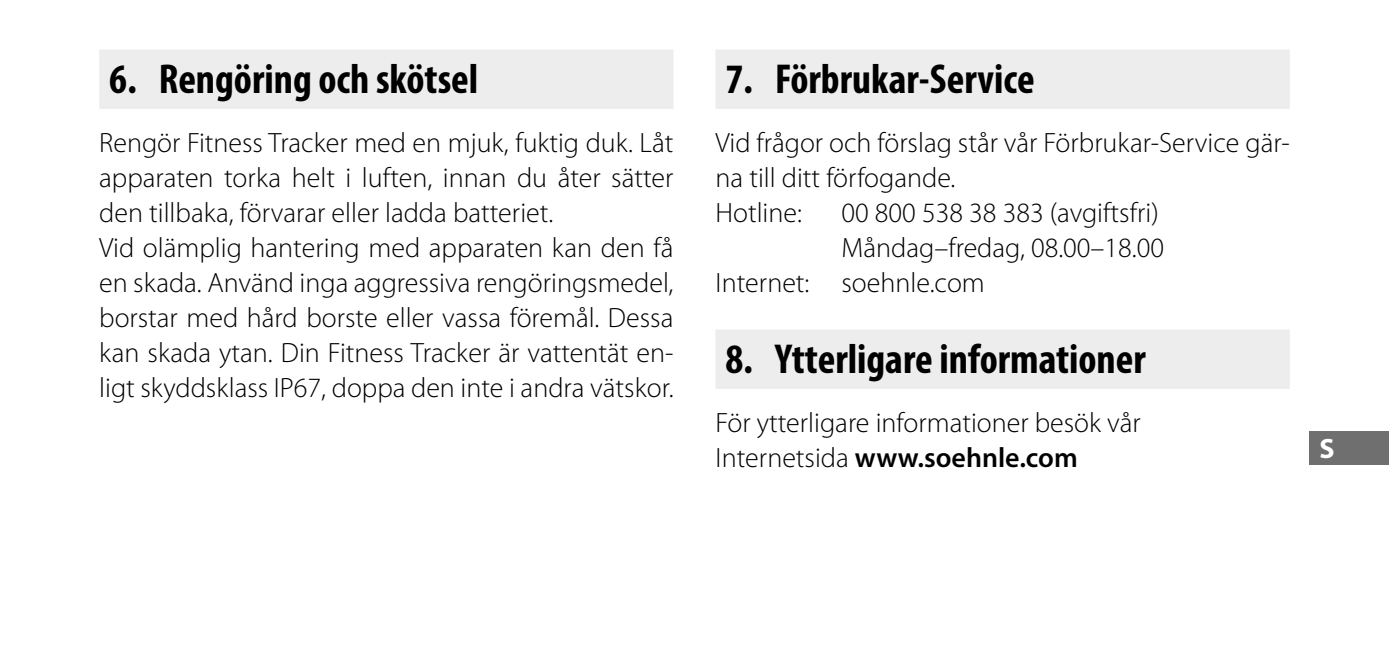
<style>
.page{position:relative;width:1389px;height:645px;background:#fff}
.page>*{position:absolute;margin:0;border:0;box-sizing:border-box;transform-origin:0 0}
.t1{font:700 condensed 42px "Myriad Pro";color:#000}
.t2{font:300 28px/35px "Myriad Pro";color:#000}
.t3{font:700 28px "Myriad Pro";color:#fff}
.s1{font-weight:600}
</style>
<div class="page">
<div style="left:99px;top:49px;width:574px;height:60px;background:#ededed"></div>
<div style="left:715px;top:49px;width:575px;height:60px;background:#ededed"></div>
<div style="left:715px;top:329px;width:575px;height:60px;background:#ededed"></div>
<div style="left:1310px;top:431px;width:79px;height:33px;background:#706f6f"></div>
<h1 class="t1" style="left:109px;top:53px;width:371px">6. Rengöring och skötsel</h1>
<p class="t2" style="left:99px;top:126px;width:576px">Rengör Fitness Tracker med en mjuk, fuktig duk. Låt apparaten torka helt i luften, innan du åter sätter den tillbaka, förvarar eller ladda batteriet.<br>Vid olämplig hantering med apparaten kan den få en skada. Använd inga aggressiva rengöringsmedel, borstar med hård borste eller vassa föremål. Dessa kan skada ytan. Din Fitness Tracker är vattentät en&shy;ligt skyddsklass IP67, doppa den inte i andra vätskor.</p>
<h1 class="t1" style="left:725px;top:53px;width:311px">7. Förbrukar-Service</h1>
<p class="t2" style="left:715px;top:126px;width:576px">Vid frågor och förslag står vår Förbrukar-Service gär&shy;na till ditt förfogande.<br>Hotline:</p>
<p class="t2" style="left:841px;top:196px;width:319px">00 800 538 38 383 (avgiftsfri)</p>
<p class="t2" style="left:841px;top:231px;width:324px">Måndag–fredag, 08.00–18.00</p>
<p class="t2" style="left:715px;top:266px;width:271px">Internet: soehnle.com</p>
<h1 class="t1" style="left:725px;top:333px;width:422px">8. Ytterligare informationer</h1>
<p class="t2" style="left:715px;top:406px;width:427px">För ytterligare informationer besök vår<br>Internetsida <span class="s1">www.soehnle.com</span></p>
<p class="t3" style="left:1320px;top:430px;width:17px">S</p>
</div>
